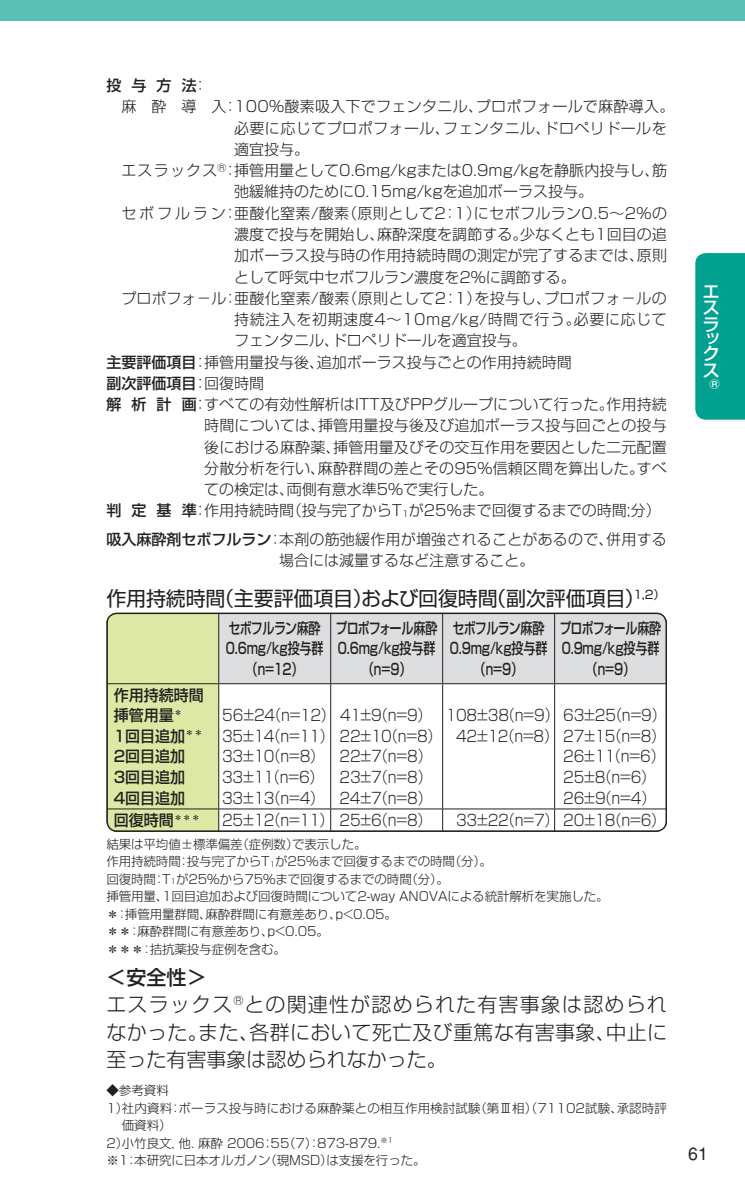
<style>
.page{position:relative;width:745px;height:1191px;background:#fff}
.page>*{position:absolute;margin:0;border:0;box-sizing:border-box;transform-origin:0 0}
.t1{font:300 20px/27.5px "Shin Go Pro";letter-spacing:.02em;color:#231f20}
.t2{font:20px "Shin Go Pro";letter-spacing:-.01em;color:#231f20}
.t3{font:17.75px "Helvetica";color:#231f20}
.t4{font:500 17.5px/16.2px "Shin Go Pro";color:#fff;text-align:justify}
.t5{font:300 15.5px/20.5px "Shin Go Pro";letter-spacing:-.015em;color:#231f20;scale:.91 1}
.t6{font:500 15.5px/20.5px "Shin Go Pro";letter-spacing:-.005em;color:#231f20;text-align:center;scale:.78 1}
.t7{font:500 15.5px/20.5px "Shin Go Pro";letter-spacing:-.005em;color:#231f20}
.t8{font:300 15px/21.2px "Shin Go Pro";letter-spacing:.01em;color:#231f20}
.t9{font:300 15px "Shin Go Pro";letter-spacing:.04em;color:#231f20}
.t10{font:300 15px "Shin Go Pro";letter-spacing:.03em;color:#231f20}
.t11{font:500 15px "Shin Go Pro";color:#231f20}
.t12{font:300 12.5px/17.5px "Shin Go Pro";letter-spacing:-.01em;color:#231f20}
.t13{font:500 10.25px "Shin Go Pro";color:#fff}
.s1{font-weight:300}
.s2{font-weight:500}
.s3{font-size:8.75px}
.s4{font-size:7.25px}
</style>
<div class="page">
<div style="left:0;top:0;width:744px;height:21px;background:#59beb4"></div>
<div style="left:695px;top:253px;width:49px;height:167px;background:#00a18f"></div>
<hr style="left:106px;top:612px;width:112px;height:1px;background:#231f20">
<hr style="left:554px;top:612px;width:112px;height:1px;background:#231f20">
<hr style="left:106px;top:831px;width:112px;height:1px;background:#231f20">
<hr style="left:218px;top:831px;width:112px;height:1px;background:#231f20">
<hr style="left:330px;top:831px;width:112px;height:1px;background:#231f20">
<hr style="left:442px;top:831px;width:112px;height:1px;background:#231f20">
<svg style="left:106px;top:613px;width:560px;height:218px"></svg>
<hr style="left:554px;top:831px;width:112px;height:1px;background:#231f20">
<div style="left:106px;top:612px;width:560px;height:219px;border:1px solid #231f20;border-radius:10px"></div>
<p class="t11" style="left:106px;top:73px;width:103px">投与方法<span class="s1">：</span></p>
<p class="t8" style="left:121px;top:94px;width:554px">麻 酔 導 入：100%酸素吸入下でフェンタニル、プロポフォールで麻酔導入。</p>
<p class="t10" style="left:234px;top:116px;width:434px">必要に応じてプロポフォール、フェンタニル、ドロペリドールを</p>
<p class="t8" style="left:234px;top:137px;width:76px">適宜投与。</p>
<p class="t8" style="left:121px;top:158px;width:546px">エスラックス<sup>Ⓡ</sup> ：挿管用量として0.6mg/kgまたは0.9mg/kgを静脈内投与し、筋</p>
<p class="t8" style="left:234px;top:179px;width:360px">弛緩維持のために0.15mg/kgを追加ボーラス投与。</p>
<p class="t8" style="left:121px;top:201px;width:546px">セボフルラン ：亜酸化窒素/酸素（原則として2：1）にセボフルラン0.5～2%の</p>
<p class="t8" style="left:234px;top:222px;width:434px">濃度で投与を開始し、麻酔深度を調節する。少なくとも1回目の追</p>
<p class="t8" style="left:234px;top:243px;width:434px">加ボーラス投与時の作用持続時間の測定が完了するまでは、原則</p>
<p class="t8" style="left:234px;top:264px;width:343px">として呼気中セボフルラン濃度を2%に調節する。</p>
<p class="t8" style="left:121px;top:286px;width:546px">プロポフォ－ル：亜酸化窒素/酸素（原則として2：1）を投与し、プロポフォ－ルの</p>
<p class="t9" style="left:234px;top:307px;width:434px">持続注入を初期速度4～10mg/kg/時間で行う。必要に応じて</p>
<p class="t8" style="left:234px;top:328px;width:294px">フェンタニル、ドロペリドールを適宜投与。</p>
<p class="t8" style="left:106px;top:349px;width:466px"><span class="s2">主要評価項目</span>：挿管用量投与後、追加ボーラス投与ごとの作用持続時間</p>
<p class="t11" style="left:106px;top:371px;width:159px">副次評価項目<span class="s1">：回復時間</span></p>
<p class="t8" style="left:106px;top:392px;width:561px"><span class="s2">解 析 計 画</span>：すべての有効性解析はITT及びPPグループについて行った。作用持続</p>
<p class="t8" style="left:204px;top:413px;width:464px">時間については、挿管用量投与後及び追加ボーラス投与回ごとの投与</p>
<p class="t8" style="left:204px;top:434px;width:464px">後における麻酔薬、挿管用量及びその交互作用を要因とした二元配置</p>
<p class="t8" style="left:204px;top:456px;width:464px">分散分析を行い、麻酔群間の差とその95％信頼区間を算出した。すべ</p>
<p class="t8" style="left:204px;top:477px;width:290px">ての検定は、両側有意水準5％で実行した。</p>
<p class="t8" style="left:106px;top:498px;width:555px"><span class="s2">判 定 基 準</span>：作用持続時間（投与完了からT<span class="s3">1</span>が25％まで回復するまでの時間;分）</p>
<p class="t8" style="left:279px;top:526px;width:389px;text-indent:-172px"><span class="s2">吸入麻酔剤セボフルラン</span>：本剤の筋弛緩作用が増強されることがあるので、併用する場合には減量するなど注意すること。</p>
<h1 class="t2" style="left:106px;top:582px;width:560px">作用持続時間（主要評価項目）および回復時間（副次評価項目）<sup>1,2）</sup></h1>
<p class="t6" style="left:226px;top:615px;width:127px">セボフルラン麻酔<br>0.6mg/kg投与群（n=12）</p>
<p class="t6" style="left:335px;top:615px;width:132px">プロポフォール麻酔<br>0.6mg/kg投与群（n=9）</p>
<p class="t6" style="left:449px;top:615px;width:127px">セボフルラン麻酔<br>0.9mg/kg投与群（n=9）</p>
<p class="t6" style="left:559px;top:615px;width:132px">プロポフォール麻酔<br>0.9mg/kg投与群（n=9）</p>
<p class="t7" style="left:114px;top:683px;width:91px">作用持続時間挿管用量<sup>＊<br></sup>1回目追加<sup>＊＊<br></sup>2回目追加<br>3回目追加<br>4回目追加</p>
<p class="t5" style="left:445px;top:703px;width:243px">108±38（n=9） 63±25（n=9）</p>
<p class="t5" style="left:456px;top:724px;width:231px">42±12（n=8） 27±15（n=8）</p>
<p class="t5" style="left:563px;top:744px;width:113px">26±11（n=6）</p>
<p class="t5" style="left:563px;top:765px;width:103px">25±8（n=6）</p>
<p class="t5" style="left:563px;top:785px;width:103px">26±9（n=4）</p>
<p class="t5" style="left:222px;top:703px;width:242px">56±24（n=12） 41±9（n=9）<br>35±14（n=11） 22±10（n=8）<br>33±10（n=8）<br>33±11（n=6）<br>33±13（n=4）</p>
<p class="t5" style="left:339px;top:744px;width:103px;text-align:justify">22±7（n=8）23±7（n=8）24±7（n=8）</p>
<p class="t7" style="left:114px;top:808px;width:88px">回復時間<sup>＊＊＊</sup></p>
<p class="t5" style="left:222px;top:808px;width:232px">25±12（n=11） 25±6（n=8）</p>
<p class="t5" style="left:455px;top:808px;width:231px">33±22（n=7） 20±18（n=6）</p>
<p class="t12" style="left:106px;top:833px;width:503px">結果は平均値±標準偏差（症例数）で表示した。<br>作用持続時間：投与完了からT<span class="s4">1</span>が25%まで回復するまでの時間（分）。<br>回復時間：T<span class="s4">1</span>が25%から75%まで回復するまでの時間（分）。<br>挿管用量、1回目追加および回復時間について2-way ANOVAによる統計解析を実施した。＊：挿管用量群間、麻酔群間に有意差あり、p&lt;0.05。<br>＊＊：麻酔群間に有意差あり、p&lt;0.05。<br>＊＊＊：拮抗薬投与症例を含む。</p>
<h1 class="t1" style="left:106px;top:961px;width:561px"><span class="s2">＜安全性＞<br></span>エスラックス<sup>®</sup>との関連性が認められた有害事象は認められなかった。また、各群において死亡及び重篤な有害事象、中止に至った有害事象は認められなかった。</h1>
<p class="t12" style="left:106px;top:1080px;width:64px">◆参考資料</p>
<p class="t12" style="left:106px;top:1097px;width:561px">1）社内資料：ボーラス投与時における麻酔薬との相互作用検討試験（第Ⅲ相）（71102試験、承認時評</p>
<p class="t12" style="left:122px;top:1115px;width:51px">価資料）</p>
<p class="t12" style="left:106px;top:1132px;width:288px">2）小竹良文, 他. 麻酔 2006；55（7）：873-879.<sup>※1</sup></p>
<p class="t12" style="left:106px;top:1150px;width:320px">※1：本研究に日本オルガノン（現MSD）は支援を行った。</p>
<p class="t4" style="left:702px;top:281px;width:18px">エスラ</p>
<p class="t4" style="left:702px;top:328px;width:18px">ックス</p>
<p class="t13" style="left:709px;top:375px;width:11px">Ⓡ</p>
<p class="t3" style="left:687px;top:1143px;width:21px">61</p>
</div>
